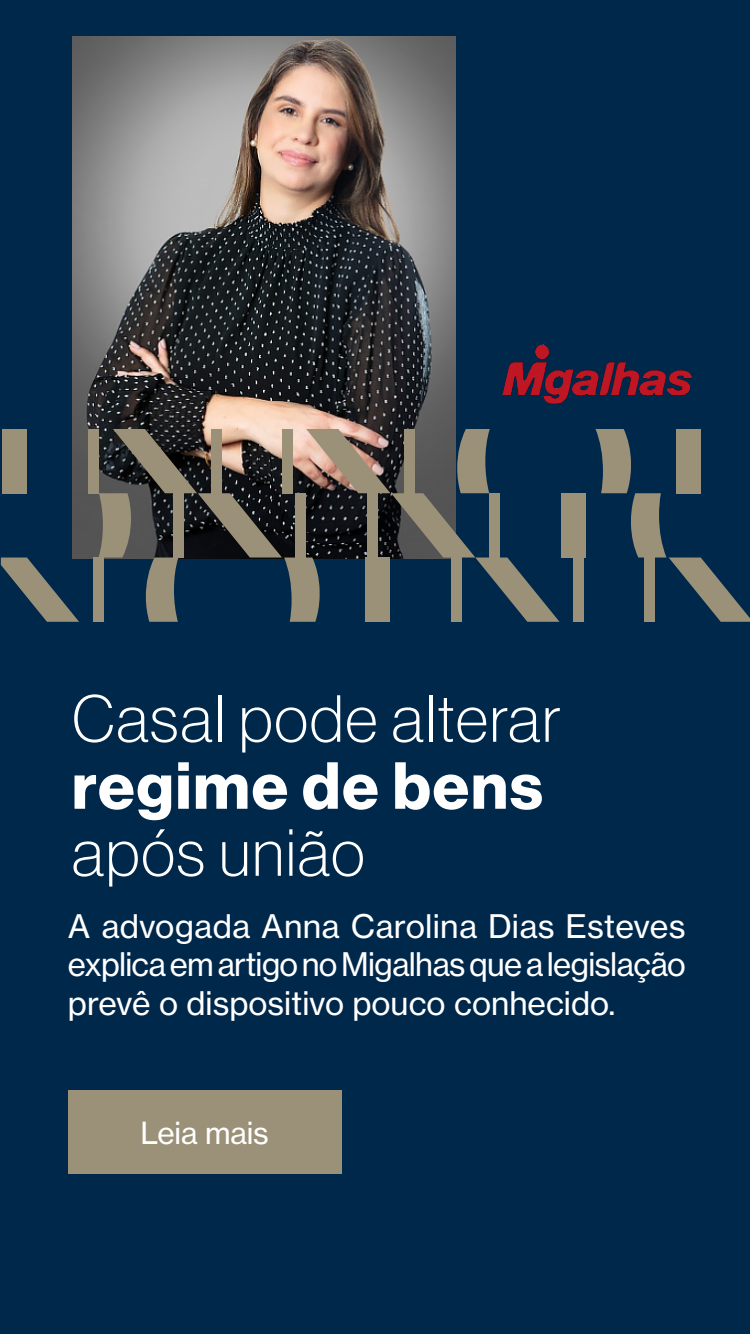
<style>
.page{position:relative;width:750px;height:1334px;background:#00284b}
.page>*{position:absolute;margin:0;border:0;box-sizing:border-box;transform-origin:0 0}
.t1{font:65px "N Haas Grotesk DS Pro 35 X Lt";letter-spacing:.03em;color:#fff}
.t2{font:65px "N Haas Grotesk DS Pro 75 Bd";letter-spacing:.03em;color:#fff}
.t3{font:32px/38.4px "N Haas Grotesk TX Pro 55 Rg";color:#fff;text-align:justify}
.t4{font:30px "N Haas Grotesk TX Pro 55 Rg";letter-spacing:-.01em;color:#fff}
</style>
<div class="page">
<div style="left:68px;top:1091px;width:273px;height:83px;background:#9b9178"></div>
<img style="left:72px;top:36px;width:384px;height:523px">
<div style="left:3px;top:429px;width:24px;height:64px;background:#9b9178"></div>
<div style="left:89px;top:429px;width:10px;height:64px;background:#9b9178"></div>
<div style="left:561px;top:493px;width:25px;height:65px;background:#9b9178"></div>
<div style="left:93px;top:558px;width:10px;height:64px;background:#9b9178"></div>
<svg style="left:1px;top:558px;width:78px;height:64px"></svg>
<div style="left:573px;top:558px;width:11px;height:64px;background:#9b9178"></div>
<svg style="left:98px;top:429px;width:462px;height:193px"></svg>
<div style="left:365px;top:558px;width:25px;height:64px;background:#9b9178"></div>
<div style="left:451px;top:558px;width:11px;height:64px;background:#9b9178"></div>
<svg style="left:596px;top:429px;width:154px;height:193px"></svg>
<img style="left:502px;top:345px;width:189px;height:59px">
<h1 class="t1" style="left:72px;top:682px;width:490px">Casal pode alterar</h1>
<h1 class="t2" style="left:72px;top:748px;width:472px">regime de bens</h1>
<h1 class="t1" style="left:72px;top:817px;width:294px">após união</h1>
<p class="t3" style="left:68px;top:907px;width:619px">A advogada Anna Carolina Dias Esteves explica em artigo no Migalhas que a legislação prevê o dispositivo pouco conhecido.</p>
<p class="t4" style="left:141px;top:1115px;width:130px">Leia mais</p>
</div>
